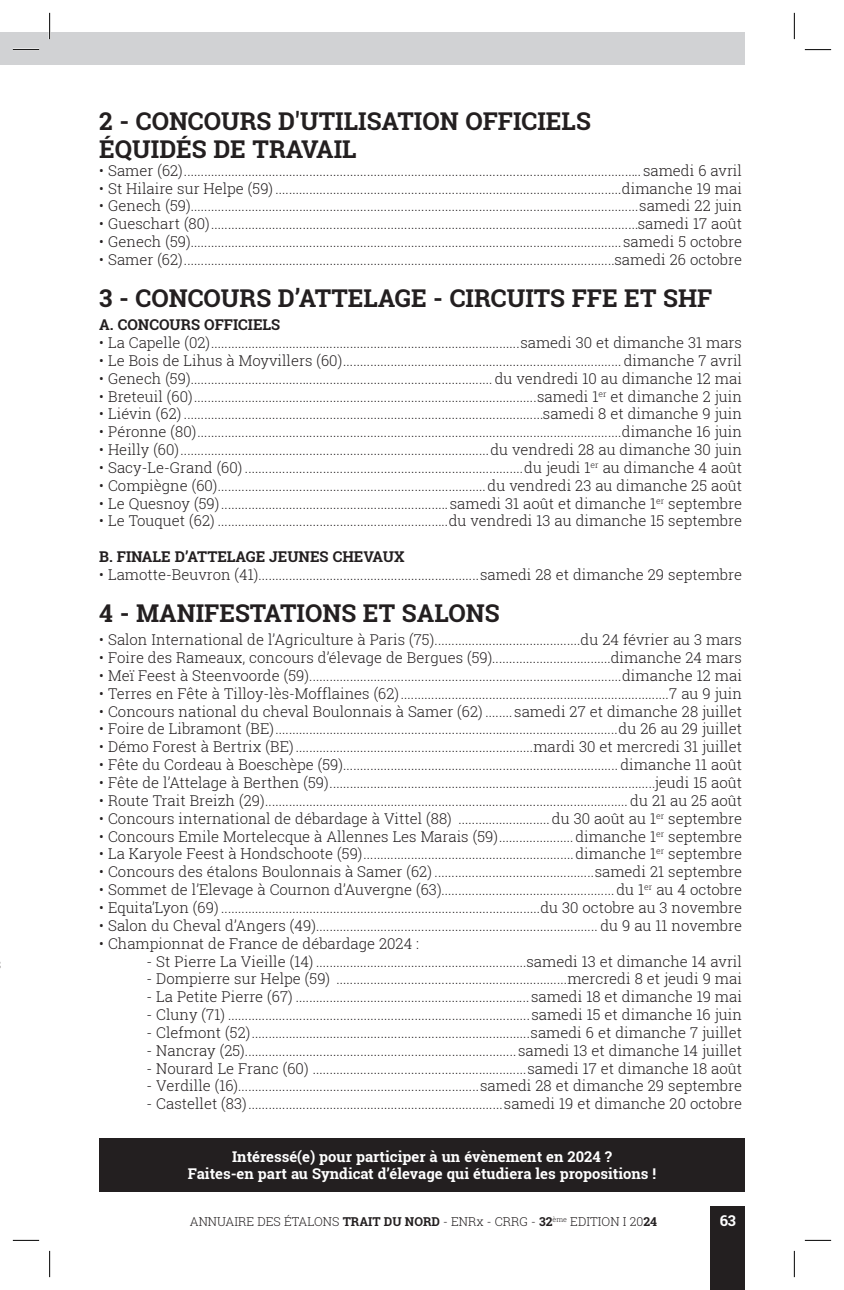
<style>
.page{position:relative;width:844px;height:1290px;background:#fff}
.page>*{position:absolute;margin:0;border:0;box-sizing:border-box;transform-origin:0 0}
.t1{font:700 24.5px/28px "Roboto Slab";color:#231f20}
.t2{font:300 14.88px "Roboto Slab";color:#231f20}
.t3{font:700 14.88px/17.5px "Roboto Slab";color:#fff;text-align:center}
.t4{font:700 14.88px "Roboto Slab";color:#231f20}
.t5{font:300 12.25px "Roboto Slab";color:#231f20}
.s1{font-weight:700}
</style>
<div class="page">
<div style="left:710px;top:1206px;width:35px;height:84px;background:#231f20"></div>
<div style="left:0;top:32px;width:50px;height:32px;background:#d1d2d4"></div>
<div style="left:50px;top:32px;width:694px;height:32px;background:#d1d2d4"></div>
<div style="left:99px;top:1138px;width:645px;height:54px;background:#231f20"></div>
<hr style="left:13px;top:49px;width:26px;height:2px;background:#fff">
<hr style="left:49px;top:13px;width:2px;height:26px;background:#fff">
<svg style="left:13px;top:49px;width:26px;height:1px"></svg>
<svg style="left:804px;top:49px;width:26px;height:1px"></svg>
<svg style="left:13px;top:1240px;width:26px;height:1px"></svg>
<svg style="left:804px;top:1240px;width:26px;height:1px"></svg>
<svg style="left:49px;top:13px;width:1px;height:26px"></svg>
<svg style="left:49px;top:1251px;width:1px;height:26px"></svg>
<svg style="left:793px;top:13px;width:1px;height:26px"></svg>
<svg style="left:793px;top:1251px;width:1px;height:26px"></svg>
<h1 class="t1" style="left:99px;top:107px;width:493px">2 - CONCOURS D'UTILISATION OFFICIELS<br>ÉQUIDÉS DE TRAVAIL</h1>
<p class="t2" style="left:99px;top:160px;width:644px">• Samer (62).......................................................................................................................................samedi 6 avril</p>
<p class="t2" style="left:99px;top:178px;width:644px">• St Hilaire sur Helpe (59)......................................................................................................dimanche 19 mai</p>
<p class="t2" style="left:99px;top:196px;width:644px">• Genech (59)....................................................................................................................................samedi 22 juin</p>
<p class="t2" style="left:99px;top:214px;width:644px">• Gueschart (80)..............................................................................................................................samedi 17 août</p>
<p class="t2" style="left:99px;top:232px;width:644px">• Genech (59)...............................................................................................................................samedi 5 octobre</p>
<p class="t2" style="left:99px;top:249px;width:644px">• Samer (62)...............................................................................................................................samedi 26 octobre</p>
<h1 class="t1" style="left:99px;top:284px;width:614px">3 - CONCOURS D’ATTELAGE - CIRCUITS FFE ET SHF</h1>
<p class="t4" style="left:99px;top:314px;width:182px">A. CONCOURS OFFICIELS</p>
<p class="t2" style="left:99px;top:332px;width:644px">• La Capelle (02)...........................................................................................samedi 30 et dimanche 31 mars</p>
<p class="t2" style="left:99px;top:350px;width:644px">• Le Bois de Lihus à Moyvillers (60)..................................................................................dimanche 7 avril</p>
<p class="t2" style="left:99px;top:368px;width:644px">• Genech (59).........................................................................................du vendredi 10 au dimanche 12 mai</p>
<p class="t2" style="left:99px;top:386px;width:644px">• Breteuil (60).....................................................................................................samedi 1<sup>er</sup> et dimanche 2 juin</p>
<p class="t2" style="left:99px;top:404px;width:644px">• Liévin (62) ..........................................................................................................samedi 8 et dimanche 9 juin</p>
<p class="t2" style="left:99px;top:422px;width:644px">• Péronne (80).............................................................................................................................dimanche 16 juin</p>
<p class="t2" style="left:99px;top:439px;width:644px">• Heilly (60)...........................................................................................du vendredi 28 au dimanche 30 juin</p>
<p class="t2" style="left:99px;top:457px;width:644px">• Sacy-Le-Grand (60) ..................................................................................du jeudi 1<sup>er</sup> au dimanche 4 août</p>
<p class="t2" style="left:99px;top:475px;width:644px">• Compiègne (60)...............................................................................du vendredi 23 au dimanche 25 août</p>
<p class="t2" style="left:99px;top:493px;width:644px">• Le Quesnoy (59)...................................................................samedi 31 août et dimanche 1<sup>er</sup> septembre</p>
<p class="t2" style="left:99px;top:511px;width:644px">• Le Touquet (62) ....................................................................du vendredi 13 au dimanche 15 septembre</p>
<p class="t4" style="left:99px;top:547px;width:306px">B. FINALE D’ATTELAGE JEUNES CHEVAUX</p>
<p class="t2" style="left:99px;top:564px;width:644px">• Lamotte-Beuvron (41).................................................................samedi 28 et dimanche 29 septembre</p>
<h1 class="t1" style="left:99px;top:599px;width:401px">4 - MANIFESTATIONS ET SALONS</h1>
<p class="t2" style="left:99px;top:629px;width:644px">• Salon International de l’Agriculture à Paris (75)...........................................du 24 février au 3 mars</p>
<p class="t2" style="left:99px;top:647px;width:644px">• Foire des Rameaux, concours d’élevage de Bergues (59)...................................dimanche 24 mars</p>
<p class="t2" style="left:99px;top:665px;width:644px">• Meï Feest à Steenvoorde (59)............................................................................................dimanche 12 mai</p>
<p class="t2" style="left:99px;top:683px;width:644px">• Terres en Fête à Tilloy-lès-Mofflaines (62)...............................................................................7 au 9 juin</p>
<p class="t2" style="left:99px;top:701px;width:644px">• Concours national du cheval Boulonnais à Samer (62) ........samedi 27 et dimanche 28 juillet</p>
<p class="t2" style="left:99px;top:719px;width:644px">• Foire de Libramont (BE).....................................................................................................du 26 au 29 juillet</p>
<p class="t2" style="left:99px;top:737px;width:644px">• Démo Forest à Bertrix (BE)......................................................................mardi 30 et mercredi 31 juillet</p>
<p class="t2" style="left:99px;top:754px;width:644px">• Fête du Cordeau à Boeschèpe (59)................................................................................. dimanche 11 août</p>
<p class="t2" style="left:99px;top:772px;width:644px">• Fête de l’Attelage à Berthen (59)................................................................................................jeudi 15 août</p>
<p class="t2" style="left:99px;top:790px;width:644px">• Route Trait Breizh (29)........................................................................................................... du 21 au 25 août</p>
<p class="t2" style="left:99px;top:808px;width:644px">• Concours international de débardage à Vittel (88) ...........................du 30 août au 1<sup>er</sup> septembre</p>
<p class="t2" style="left:99px;top:826px;width:644px">• Concours Emile Mortelecque à Allennes Les Marais (59)......................dimanche 1<sup>er</sup> septembre</p>
<p class="t2" style="left:99px;top:844px;width:644px">• La Karyole Feest à Hondschoote (59)..............................................................dimanche 1<sup>er</sup> septembre</p>
<p class="t2" style="left:99px;top:862px;width:644px">• Concours des étalons Boulonnais à Samer (62) ...............................................samedi 21 septembre</p>
<p class="t2" style="left:99px;top:879px;width:644px">• Sommet de l’Elevage à Cournon d’Auvergne (63)...................................................du 1<sup>er</sup> au 4 octobre</p>
<p class="t2" style="left:99px;top:897px;width:644px">• Equita’Lyon (69) ..............................................................................................du 30 octobre au 3 novembre</p>
<p class="t2" style="left:99px;top:915px;width:644px">• Salon du Cheval d’Angers (49)................................................................................... du 9 au 11 novembre</p>
<p class="t2" style="left:99px;top:933px;width:321px">• Championnat de France de débardage 2024 :</p>
<p class="t2" style="left:146px;top:951px;width:597px">- St Pierre La Vieille (14) ..............................................................samedi 13 et dimanche 14 avril</p>
<p class="t2" style="left:146px;top:969px;width:597px">- Dompierre sur Helpe (59) ....................................................................mercredi 8 et jeudi 9 mai</p>
<p class="t2" style="left:146px;top:986px;width:597px">- La Petite Pierre (67) .....................................................................samedi 18 et dimanche 19 mai</p>
<p class="t2" style="left:146px;top:1004px;width:597px">- Cluny (71) .........................................................................................samedi 15 et dimanche 16 juin</p>
<p class="t2" style="left:146px;top:1022px;width:597px">- Clefmont (52)..................................................................................samedi 6 et dimanche 7 juillet</p>
<p class="t2" style="left:146px;top:1040px;width:596px">- Nancray (25)................................................................................samedi 13 et dimanche 14 juillet</p>
<p class="t2" style="left:146px;top:1058px;width:597px">- Nourard Le Franc (60) ...............................................................samedi 17 et dimanche 18 août</p>
<p class="t2" style="left:146px;top:1076px;width:597px">- Verdille (16).......................................................................samedi 28 et dimanche 29 septembre</p>
<p class="t2" style="left:146px;top:1094px;width:597px">- Castellet (83)...........................................................................samedi 19 et dimanche 20 octobre</p>
<p class="t3" style="left:188px;top:1147px;width:469px">Intéressé(e) pour participer à un évènement en 2024 ?<br>Faites-en part au Syndicat d’élevage qui étudiera les propositions !</p>
<p class="t5" style="left:190px;top:1213px;width:468px">ANNUAIRE DES ÉTALONS <span class="s1">TRAIT DU NORD</span> - ENRx - CRRG - <span class="s1">32</span><sup>ème</sup> EDITION I 20<span class="s1">24</span></p>
<p class="t3" style="left:719px;top:1211px;width:18px">63</p>
</div>
